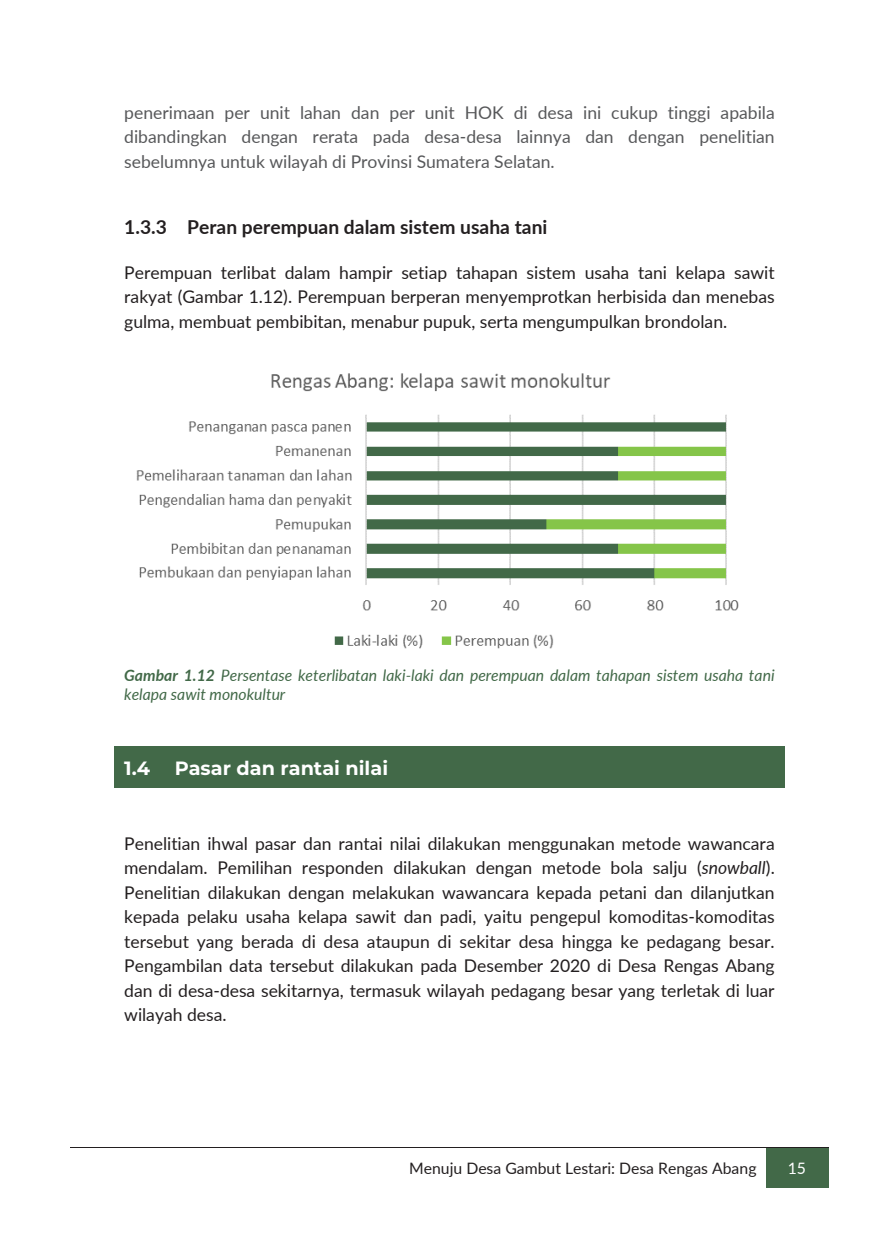
<style>
.page{position:relative;width:874px;height:1241px;background:#fff}
.page>*{position:absolute;margin:0;border:0;box-sizing:border-box;transform-origin:0 0}
.t1{font:700 19.25px "Lato";color:#231f20}
.t2{font:700 19.25px "Montserrat";color:#fff}
.t3{font:17.5px/24.5px "Lato";color:#231f20;text-align:justify}
.t4{font:17.5px/24.5px "Lato";color:#57585a;text-align:justify}
.t5{font:italic 15.75px/18.9px "Lato";color:#426948}
.t6{font:15.75px "Lato";color:#231f20}
.t7{font:15.75px "Lato";color:#fff}
.s1{font-weight:700}
.s2{font-style:italic}
</style>
<div class="page">
<div style="left:765px;top:1147px;width:62px;height:40px;background:#426948"></div>
<hr style="left:71px;top:1146px;width:694px;height:1px;background:#231f20">
<hr style="left:766px;top:1146px;width:61px;height:1px;background:#231f20">
<div style="left:115px;top:746px;width:668px;height:41px;background:#426948"></div>
<hr style="left:115px;top:745px;width:668px;height:1px;background:#426948">
<hr style="left:115px;top:787px;width:668px;height:1px;background:#426948">
<hr style="left:114px;top:746px;width:1px;height:41px;background:#426948">
<hr style="left:783px;top:746px;width:1px;height:41px;background:#426948">
<img style="left:136px;top:373px;width:603px;height:276px">
<p class="t4" style="left:124px;top:100px;width:651px">penerimaan per unit lahan dan per unit HOK di desa ini cukup tinggi apabila dibandingkan dengan rerata pada desa-desa lainnya dan dengan penelitian sebelumnya untuk wilayah di Provinsi Sumatera Selatan.</p>
<p class="t1" style="left:124px;top:213px;width:424px">1.3.3 Peran perempuan dalam sistem usaha tani</p>
<p class="t3" style="left:124px;top:259px;width:651px">Perempuan terlibat dalam hampir setiap tahapan sistem usaha tani kelapa sawit rakyat (Gambar 1.12). Perempuan berperan menyemprotkan herbisida dan menebas gulma, membuat pembibitan, menabur pupuk, serta mengumpulkan brondolan.</p>
<p class="t5" style="left:124px;top:665px;width:651px"><span class="s1">Gambar 1.12</span> Persentase keterlibatan laki-laki dan perempuan dalam tahapan sistem usaha tani kelapa sawit monokultur</p>
<p class="t2" style="left:124px;top:754px;width:27px">1.4</p>
<p class="t2" style="left:175px;top:754px;width:215px">Pasar dan rantai nilai</p>
<p class="t3" style="left:124px;top:830px;width:651px">Penelitian ihwal pasar dan rantai nilai dilakukan menggunakan metode wawancara mendalam. Pemilihan responden dilakukan dengan metode bola salju (<span class="s2">snowball</span>).<br>Penelitian dilakukan dengan melakukan wawancara kepada petani dan dilanjutkan kepada pelaku usaha kelapa sawit dan padi, yaitu pengepul komoditas-komoditas tersebut yang berada di desa ataupun di sekitar desa hingga ke pedagang besar.<br>Pengambilan data tersebut dilakukan pada Desember 2020 di Desa Rengas Abang dan di desa-desa sekitarnya, termasuk wilayah pedagang besar yang terletak di luar wilayah desa.</p>
<p class="t6" style="left:409px;top:1156px;width:348px">Menuju Desa Gambut Lestari: Desa Rengas Abang</p>
<p class="t7" style="left:787px;top:1156px;width:20px">15</p>
</div>
